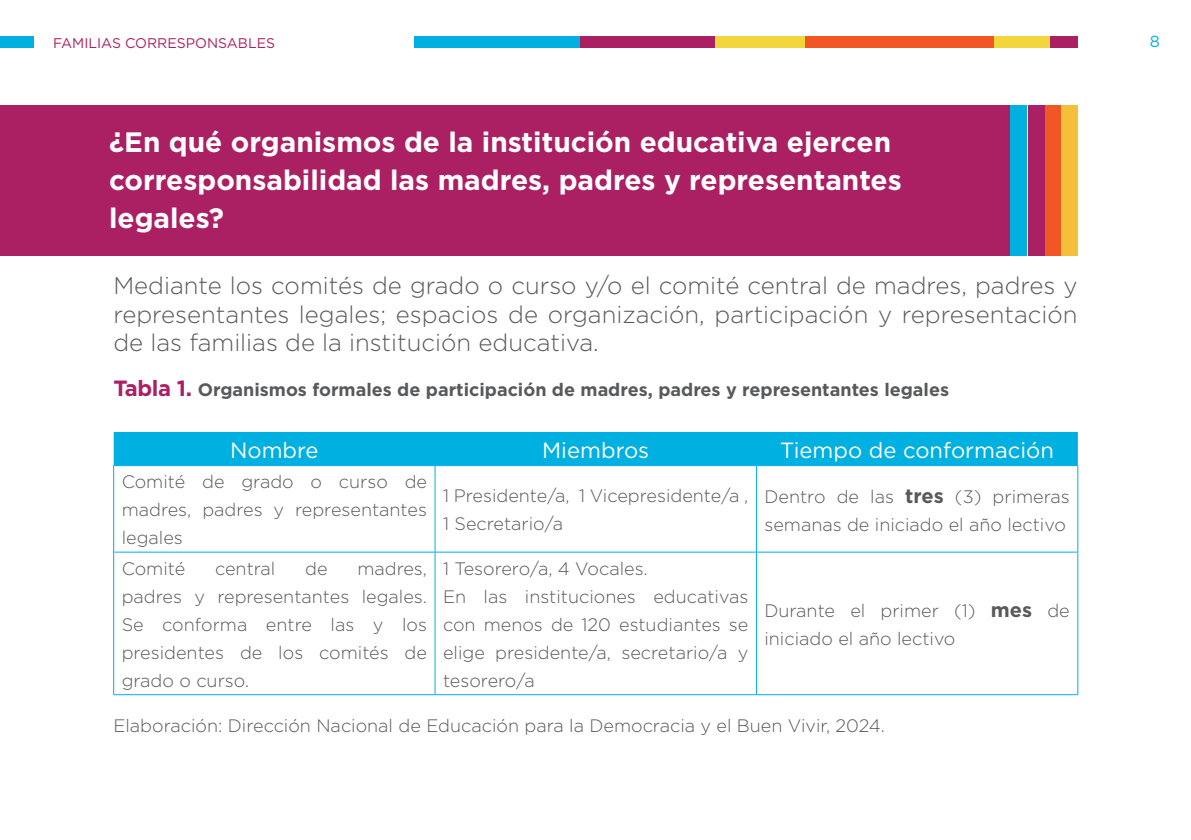
<style>
.page{position:relative;width:1191px;height:840px;background:#fff}
.page>*{position:absolute;margin:0;border:0;box-sizing:border-box;transform-origin:0 0}
.t1{font:700 28px/38px "Gotham";color:#fff}
.t2{font:300 24px/28px "Gotham";color:#58595b;text-align:justify}
.t3{font:22px "Gotham";color:#fff}
.t4{font:300 18px/28px "Gotham";color:#58595b}
.t5{font:700 18px "Gotham";color:#58595b}
.t6{font:16px "Gotham";color:#00b0e0}
.t7{font:14px "Gotham";color:#ab1f63}
.s1{font-size:22px;color:#ab1f63}
.s2{font-weight:700;font-size:20px}
</style>
<div class="page">
<div style="left:553px;top:36px;width:524px;height:12px;background:#ab1f63"></div>
<div style="left:715px;top:36px;width:334px;height:12px;background:#f2d63d"></div>
<div style="left:805px;top:36px;width:189px;height:12px;background:#f05724"></div>
<div style="left:414px;top:36px;width:165px;height:12px;background:#00b0e0"></div>
<div style="left:0;top:36px;width:33px;height:12px;background:#00b0e0"></div>
<div style="left:0;top:105px;width:1016px;height:150px;background:#ab1f63"></div>
<div style="left:114px;top:432px;width:963px;height:33px;background:#00b0e0"></div>
<hr style="left:113px;top:465px;width:322px;height:1px;background:#00aeef">
<hr style="left:435px;top:465px;width:321px;height:1px;background:#00aeef">
<hr style="left:756px;top:465px;width:322px;height:1px;background:#00aeef">
<hr style="left:113px;top:465px;width:1px;height:86px;background:#00aeef">
<hr style="left:435px;top:465px;width:1px;height:86px;background:#00aeef">
<hr style="left:756px;top:465px;width:1px;height:86px;background:#00aeef">
<hr style="left:1077px;top:465px;width:1px;height:86px;background:#00aeef">
<hr style="left:113px;top:551px;width:322px;height:1px;background:#00aeef">
<hr style="left:113px;top:552px;width:1px;height:142px;background:#00aeef">
<hr style="left:435px;top:551px;width:321px;height:1px;background:#00aeef">
<hr style="left:435px;top:552px;width:1px;height:142px;background:#00aeef">
<hr style="left:756px;top:551px;width:322px;height:1px;background:#00aeef">
<hr style="left:756px;top:552px;width:1px;height:142px;background:#00aeef">
<hr style="left:1077px;top:552px;width:1px;height:142px;background:#00aeef">
<hr style="left:113px;top:694px;width:322px;height:1px;background:#00aeef">
<hr style="left:435px;top:694px;width:321px;height:1px;background:#00aeef">
<hr style="left:756px;top:694px;width:322px;height:1px;background:#00aeef">
<div style="left:1010px;top:105px;width:17px;height:150px;background:#00b0e0"></div>
<div style="left:1044px;top:105px;width:17px;height:150px;background:#f05724"></div>
<div style="left:1061px;top:105px;width:16px;height:150px;background:#f4c038"></div>
<div style="left:1027px;top:105px;width:17px;height:150px;background:#ab1f63"></div>
<p class="t7" style="left:53px;top:34px;width:223px">FAMILIAS CORRESPONSABLES</p>
<p class="t6" style="left:1150px;top:32px;width:12px">8</p>
<h1 class="t1" style="left:109px;top:123px;width:794px">¿En qué organismos de la institución educativa ejercen corresponsabilidad las madres, padres y representantes legales?</h1>
<h2 class="t2" style="left:113px;top:271px;width:965px">Mediante los comités de grado o curso y/o el comité central de madres, padres y representantes legales; espacios de organización, participación y representación de las familias de la institución educativa.</h2>
<p class="t5" style="left:113px;top:377px;width:837px"><span class="s1">Tabla 1.</span> Organismos formales de participación de madres, padres y representantes legales</p>
<p class="t3" style="left:230px;top:435px;width:90px">Nombre</p>
<p class="t3" style="left:542px;top:435px;width:109px">Miembros</p>
<p class="t3" style="left:780px;top:435px;width:275px">Tiempo de conformación</p>
<p class="t4" style="left:122px;top:467px;width:307px;text-align:justify">Comité de grado o curso de madres, padres y representantes legales</p>
<p class="t4" style="left:443px;top:481px;width:307px">1 Presidente/a, 1 Vicepresidente/a ,<br>1 Secretario/a</p>
<p class="t4" style="left:764px;top:481px;width:307px">Dentro de las <span class="s2">tres</span> (3) primeras semanas de iniciado el año lectivo</p>
<p class="t4" style="left:122px;top:553px;width:307px;text-align:justify;text-indent:236px">madres, padres y representantes legales.<br>Se conforma entre las y los presidentes de los comités de grado o curso.</p>
<p class="t4" style="left:443px;top:553px;width:307px">1 Tesorero/a, 4 Vocales.<br>En las instituciones educativas con menos de 120 estudiantes se elige presidente/a, secretario/a y tesorero/a</p>
<p class="t4" style="left:122px;top:553px;width:65px">Comité</p>
<p class="t4" style="left:215px;top:553px;width:62px">central</p>
<p class="t4" style="left:305px;top:553px;width:24px">de</p>
<p class="t4" style="left:764px;top:596px;width:307px">Durante el primer (1) <span class="s2">mes</span> de iniciado el año lectivo</p>
<p class="t4" style="left:113px;top:710px;width:773px">Elaboración: Dirección Nacional de Educación para la Democracia y el Buen Vivir, 2024.</p>
</div>
